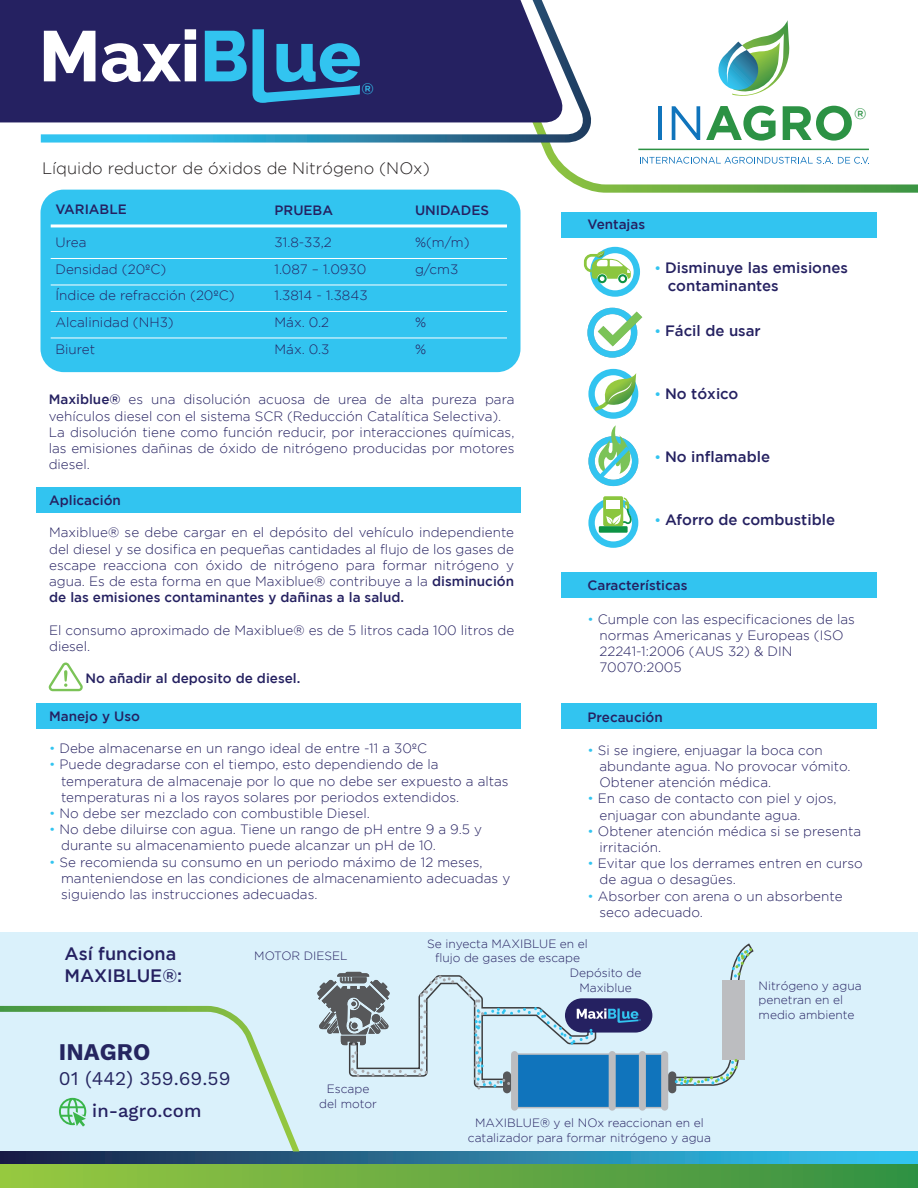
<style>
.page{position:relative;width:918px;height:1188px;background:#fff}
.page>*{position:absolute;margin:0;border:0;box-sizing:border-box;transform-origin:0 0}
.t1{font:700 23.55px "Work Sans";color:#252560}
.t2{font:19.05px "Work Sans";color:#252560}
.t3{font:500 18.3px "Work Sans";color:#252161}
.t4{font:500 18px/21.6px "Gotham";color:#252161}
.t5{font:300 16.5px "Gotham";color:#231f20}
.t6{font:500 15px/18px "Gotham";color:#252161}
.t7{font:500 15px "Gotham";color:#2c9244}
.t8{font:500 15px "Gotham";color:#32c4f0}
.t9{font:300 13.5px/16.2px "Gotham";color:#252161}
.t10{font:500 13.5px "Gotham";color:#252161}
.t11{font:300 12px/14.4px "Gotham";color:#252161;text-align:center}
.t12{font:500 3px "Gotham";color:#32c4f0}
.s1{font-weight:500}
.s2{color:#32c4f0}
.s3{font-size:13.5px;color:#32c4f0}
</style>
<div class="page">
<div style="left:36px;top:488px;width:484px;height:25px;background:#32c4f0"></div>
<div style="left:36px;top:704px;width:484px;height:25px;background:#32c4f0"></div>
<div style="left:0;top:932px;width:918px;height:219px;background:#daf1fb"></div>
<div style="left:561px;top:704px;width:315px;height:25px;background:#32c4f0"></div>
<div style="left:561px;top:573px;width:315px;height:25px;background:#32c4f0"></div>
<div style="left:561px;top:212px;width:315px;height:25px;background:#32c4f0"></div>
<div style="left:40px;top:190px;width:480px;height:182px;background:#32c4f0;border-radius:23px"></div>
<svg style="left:504px;top:105px;width:414px;height:88px"></svg>
<div style="left:0;top:0;width:41px;height:122px;background:#252161"></div>
<svg style="left:41px;top:0;width:551px;height:143px"></svg>
<hr style="left:658px;top:106px;width:4px;height:34px;background:#1074bc">
<svg style="left:672px;top:106px;width:28px;height:34px"></svg>
<svg style="left:706px;top:106px;width:70px;height:35px"></svg>
<svg style="left:783px;top:106px;width:69px;height:35px"></svg>
<svg style="left:640px;top:157px;width:229px;height:7px"></svg>
<hr style="left:638px;top:149px;width:231px;height:1px;background:#2c9244">
<svg style="left:718px;top:20px;width:72px;height:76px"></svg>
<svg style="left:44px;top:31px;width:51px;height:50px"></svg>
<svg style="left:102px;top:29px;width:94px;height:53px"></svg>
<svg style="left:205px;top:31px;width:42px;height:50px;background:#2e99cb"></svg>
<svg style="left:253px;top:29px;width:107px;height:74px;background:#2a6ca3"></svg>
<hr style="left:51px;top:224px;width:456px;height:3px;background:#fff">
<hr style="left:51px;top:258px;width:456px;height:1px;background:#fff">
<hr style="left:51px;top:285px;width:456px;height:1px;background:#fff">
<hr style="left:51px;top:311px;width:456px;height:1px;background:#fff">
<hr style="left:51px;top:338px;width:456px;height:1px;background:#fff">
<svg style="left:587px;top:308px;width:55px;height:50px"></svg>
<svg style="left:588px;top:369px;width:50px;height:50px"></svg>
<svg style="left:588px;top:425px;width:50px;height:61px"></svg>
<div style="left:603px;top:496px;width:20px;height:30px;background:#8bc63e;border-radius:2px"></div>
<svg style="left:588px;top:498px;width:50px;height:50px"></svg>
<svg style="left:584px;top:247px;width:56px;height:50px"></svg>
<svg style="left:49px;top:663px;width:34px;height:28px"></svg>
<div style="left:514px;top:1053px;width:151px;height:55px;background:#1074bc;border:2px solid #bcbdc0"></div>
<div style="left:511px;top:1051px;width:7px;height:60px;background:#bcbdc0;border-radius:4px"></div>
<div style="left:609px;top:1051px;width:7px;height:60px;background:#bcbdc0;border-radius:4px"></div>
<div style="left:639px;top:1051px;width:7px;height:60px;background:#bcbdc0;border-radius:4px"></div>
<div style="left:661px;top:1051px;width:7px;height:60px;background:#bcbdc0;border-radius:4px"></div>
<div style="left:503px;top:1071px;width:8px;height:22px;background:#57585a;border-radius:4px"></div>
<div style="left:668px;top:1071px;width:8px;height:22px;background:#57585a;border-radius:4px"></div>
<div style="left:565px;top:998px;width:87px;height:35px;background:#252161;border-radius:17px"></div>
<svg style="left:317px;top:972px;width:321px;height:117px"></svg>
<svg style="left:673px;top:943px;width:81px;height:144px"></svg>
<div style="left:0;top:1163px;width:918px;height:25px;background:linear-gradient(to right,#99c741,#358f44)"></div>
<svg style="left:0;top:1151px;width:918px;height:13px;background:#27759b"></svg>
<svg style="left:0;top:1006px;width:300px;height:145px"></svg>
<p class="t8" style="left:362px;top:80px;width:14px">®</p>
<p class="t5" style="left:42px;top:159px;width:389px">Líquido reductor de óxidos de Nitrógeno (NOx)</p>
<p class="t10" style="left:56px;top:202px;width:73px">VARIABLE</p>
<p class="t9" style="left:56px;top:229px;width:181px;line-height:26.7px">Urea<br>Densidad (20ºC)<br>Índice de refracción (20ºC)<br>Alcalinidad (NH3)<br>Biuret</p>
<p class="t10" style="left:275px;top:202px;width:60px">PRUEBA</p>
<p class="t9" style="left:275px;top:229px;width:95px;line-height:26.7px">31.8-33,2<br>1.087 – 1.0930<br>1.3814 - 1.3843<br>Máx. 0.2<br>Máx. 0.3</p>
<p class="t10" style="left:415px;top:202px;width:75px">UNIDADES</p>
<p class="t9" style="left:415px;top:229px;width:56px;line-height:26.7px">%(m/m) g/cm3</p>
<p class="t9" style="left:415px;top:309px;width:13px;line-height:26.7px">% %</p>
<p class="t9" style="left:49px;top:391px;width:467px"><span class="s1">Maxiblue®</span> es una disolución acuosa de urea de alta pureza para vehículos diesel con el sistema SCR (Reducción Catalítica Selectiva).<br>La disolución tiene como función reducir, por interacciones químicas, las emisiones dañinas de óxido de nitrógeno producidas por motores diesel.</p>
<p class="t10" style="left:49px;top:492px;width:73px">Aplicación</p>
<p class="t9" style="left:49px;top:524px;width:467px;text-align:justify">Maxiblue® se debe cargar en el depósito del vehículo independiente del diesel y se dosifica en pequeñas cantidades al flujo de los gases de escape reacciona con óxido de nitrógeno para formar nitrógeno y agua. Es de esta forma en que Maxiblue® contribuye a la <span class="s1">disminución de las emisiones contaminantes y dañinas a la salud.</span></p>
<p class="t9" style="left:49px;top:622px;width:467px">El consumo aproximado de Maxiblue® es de 5 litros cada 100 litros de diesel.</p>
<p class="t10" style="left:86px;top:671px;width:216px">No añadir al deposito de diesel.</p>
<p class="t10" style="left:49px;top:708px;width:92px">Manejo y Uso</p>
<p class="t9" style="left:49px;top:740px;width:380px"><span class="s2">•</span> Debe almacenarse en un rango ideal de entre -11 a 30ºC</p>
<p class="t9" style="left:61px;top:756px;width:449px;text-indent:-12px"><span class="s2">•</span> Puede degradarse con el tiempo, esto dependiendo de la temperatura de almacenaje por lo que no debe ser expuesto a altas temperaturas ni a los rayos solares por periodos extendidos.</p>
<p class="t9" style="left:49px;top:805px;width:322px"><span class="s2">•</span> No debe ser mezclado con combustible Diesel.</p>
<p class="t9" style="left:61px;top:821px;width:422px;text-indent:-12px"><span class="s2">•</span> No debe diluirse con agua. Tiene un rango de pH entre 9 a 9.5 y durante su almacenamiento puede alcanzar un pH de 10.</p>
<p class="t9" style="left:61px;top:854px;width:451px;text-indent:-12px"><span class="s2">•</span> Se recomienda su consumo en un periodo máximo de 12 meses, manteniendose en las condiciones de almacenamiento adecuadas y siguiendo las instrucciones adecuadas.</p>
<p class="t7" style="left:854px;top:105px;width:14px">®</p>
<p class="t10" style="left:587px;top:217px;width:59px">Ventajas</p>
<p class="t6" style="left:668px;top:258px;width:182px;text-indent:-13px"><span class="s3">•</span> Disminuye las emisiones contaminantes</p>
<p class="t6" style="left:654px;top:321px;width:108px"><span class="s3">•</span> Fácil de usar</p>
<p class="t6" style="left:654px;top:384px;width:86px"><span class="s3">•</span> No tóxico</p>
<p class="t6" style="left:654px;top:447px;width:117px"><span class="s3">•</span> No inflamable</p>
<p class="t6" style="left:654px;top:510px;width:182px"><span class="s3">•</span> Aforro de combustible</p>
<p class="t10" style="left:587px;top:577px;width:102px">Características</p>
<p class="t9" style="left:600px;top:611px;width:257px;text-indent:-12px"><span class="s2">•</span> Cumple con las especificaciones de las normas Americanas y Europeas (ISO<br>22241-1:2006 (AUS 32) &amp; DIN<br>70070:2005</p>
<p class="t10" style="left:587px;top:710px;width:77px">Precaución</p>
<p class="t9" style="left:599px;top:742px;width:253px;text-indent:-12px"><span class="s2">•</span> Si se ingiere, enjuagar la boca con abundante agua. No provocar vómito.<br>Obtener atención médica.</p>
<p class="t9" style="left:599px;top:790px;width:239px;text-indent:-12px"><span class="s2">•</span> En caso de contacto con piel y ojos, enjuagar con abundante agua.</p>
<p class="t9" style="left:599px;top:823px;width:263px;text-indent:-12px"><span class="s2">•</span> Obtener atención médica si se presenta irritación.</p>
<p class="t9" style="left:599px;top:855px;width:265px;text-indent:-12px"><span class="s2">•</span> Evitar que los derrames entren en curso de agua o desagües.</p>
<p class="t9" style="left:599px;top:887px;width:245px;text-indent:-12px"><span class="s2">•</span> Absorber con arena o un absorbente seco adecuado.</p>
<h3 class="t4" style="left:64px;top:943px;width:119px">Así funciona<br>MAXIBLUE®:</h3>
<h1 class="t1" style="left:59px;top:1038px;width:93px">INAGRO</h1>
<h2 class="t2" style="left:59px;top:1067px;width:173px">01 (442) 359.69.59</h2>
<h3 class="t3" style="left:92px;top:1100px;width:111px">in-agro.com</h3>
<p class="t11" style="left:254px;top:949px;width:95px">MOTOR DIESEL</p>
<p class="t11" style="left:319px;top:1082px;width:59px">Escape del motor</p>
<p class="t11" style="left:427px;top:936px;width:162px">Se inyecta MAXIBLUE en el flujo de gases de escape</p>
<p class="t11" style="left:570px;top:966px;width:73px">Depósito de<br>Maxiblue</p>
<p class="t12" style="left:639px;top:1018px;width:4px">®</p>
<p class="t11" style="left:468px;top:1116px;width:244px">MAXIBLUE® y el NOx reaccionan en el catalizador para formar nitrógeno y agua</p>
<p class="t11" style="left:759px;top:978px;width:105px;text-align:left">Nitrógeno y agua penetran en el medio ambiente</p>
</div>
